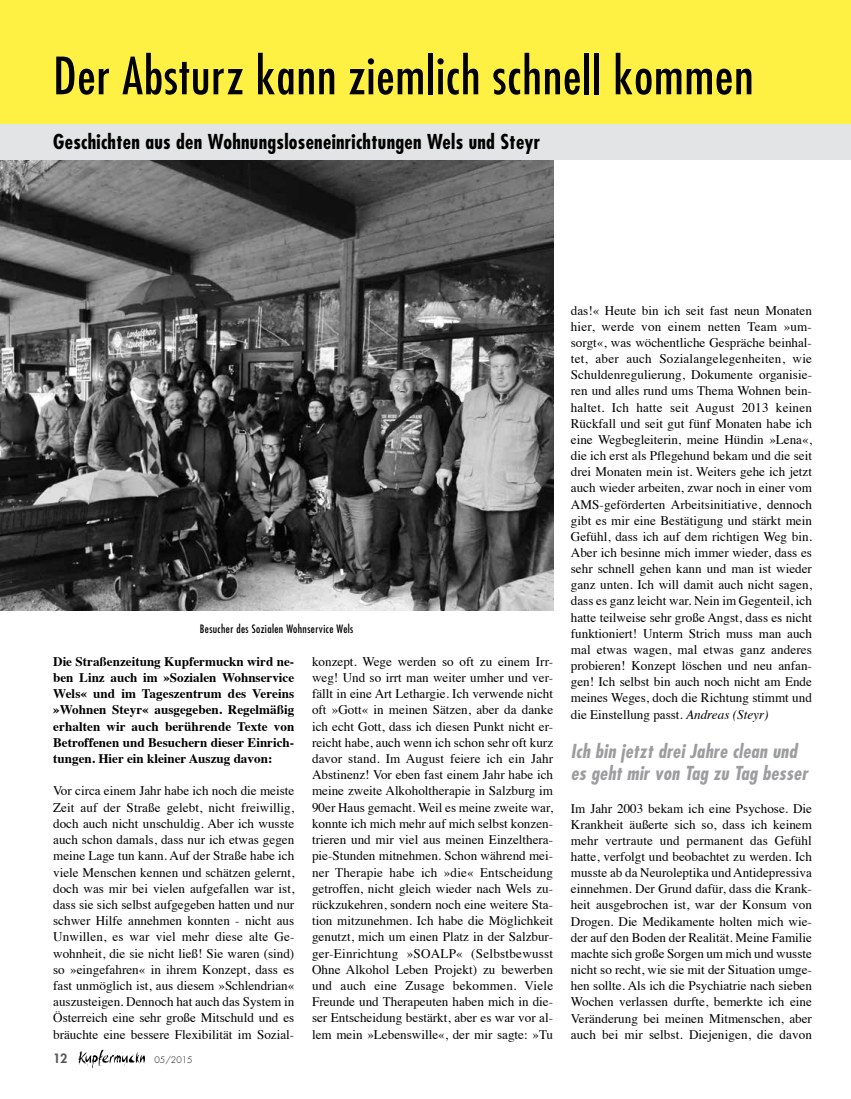
<style>
.page{position:relative;width:851px;height:1099px;background:#fff}
.page>*{position:absolute;margin:0;border:0;box-sizing:border-box;transform-origin:0 0}
.t1{font:condensed 50px "Futura";letter-spacing:.02em;color:#000}
.t2{font:700 condensed 20px "Futura";letter-spacing:.015em;color:#000}
.t3{font:italic 700 condensed 18.75px/22.8px "Futura";color:#9c9d9f}
.t4{font:13.12px/16.1px "Times";color:#000;text-align:justify}
.t5{font:700 13.12px/16.2px "Times";color:#000;text-align:justify}
.t6{font:800 12.5px "Futura";color:#58585a}
.t7{font:condensed 11.25px "Futura";letter-spacing:.035em;color:#000}
.t8{font:300 8.75px "Futura";color:#000}
.s1{font-style:italic}
</style>
<div class="page">
<svg style="left:78px;top:1049px;width:67px;height:19px"></svg>
<img style="left:0;top:159px;width:553px;height:451px">
<div style="left:0;top:0;width:850px;height:131px;background:#fff044"></div>
<div style="left:0;top:124px;width:850px;height:35px;background:#e3e4e5"></div>
<h1 class="t1" style="left:53px;top:52px;width:701px">Der Absturz kann ziemlich schnell kommen</h1>
<h2 class="t2" style="left:53px;top:132px;width:488px">Geschichten aus den Wohnungsloseneinrichtungen Wels und Steyr</h2>
<p class="t7" style="left:200px;top:623px;width:155px">Besucher des Sozialen Wohnservice Wels</p>
<p class="t5" style="left:53px;top:654px;width:243px">Die Straßenzeitung Kupfermuckn wird ne&shy;ben Linz auch im »Sozialen Wohnservice Wels« und im Tageszentrum des Vereins »Wohnen Steyr« ausgegeben. Regelmäßig erhalten wir auch berührende Texte von Betroffenen und Besuchern dieser Einrich&shy;tungen. Hier ein kleiner Auszug davon:</p>
<p class="t4" style="left:53px;top:784px;width:243px">Vor circa einem Jahr habe ich noch die meiste Zeit auf der Straße gelebt, nicht freiwillig, doch auch nicht unschuldig. Aber ich wusste auch schon damals, dass nur ich etwas gegen meine Lage tun kann. Auf der Straße habe ich viele Menschen kennen und schätzen gelernt, doch was mir bei vielen aufgefallen war ist, dass sie sich selbst aufgegeben hatten und nur schwer Hilfe annehmen konnten - nicht aus Unwillen, es war viel mehr diese alte Ge&shy;wohnheit, die sie nicht ließ! Sie waren (sind) so »eingefahren« in ihrem Konzept, dass es fast unmöglich ist, aus diesem »Schlendrian« auszusteigen. Dennoch hat auch das System in Österreich eine sehr große Mitschuld und es bräuchte eine bessere Flexibilität im Sozial-</p>
<p class="t6" style="left:53px;top:1051px;width:16px">12</p>
<p class="t8" style="left:154px;top:1055px;width:40px">05/2015</p>
<p class="t4" style="left:312px;top:654px;width:243px">konzept. Wege werden so oft zu einem Irr&shy;weg! Und so irrt man weiter umher und ver&shy;fällt in eine Art Lethargie. Ich verwende nicht oft »Gott« in meinen Sätzen, aber da danke ich echt Gott, dass ich diesen Punkt nicht er&shy;reicht habe, auch wenn ich schon sehr oft kurz davor stand. Im August feiere ich ein Jahr Abstinenz! Vor eben fast einem Jahr habe ich meine zweite Alkoholtherapie in Salzburg im 90er Haus gemacht. Weil es meine zweite war, konnte ich mich mehr auf mich selbst konzen&shy;trieren und mir viel aus meinen Einzelthera&shy;pie-Stunden mitnehmen. Schon während mei&shy;ner Therapie habe ich »die« Entscheidung getroffen, nicht gleich wieder nach Wels zu&shy;rückzukehren, sondern noch eine weitere Sta&shy;tion mitzunehmen. Ich habe die Möglichkeit genutzt, mich um einen Platz in der Salzbur&shy;ger-Einrichtung »SOALP« (Selbstbewusst Ohne Alkohol Leben Projekt) zu bewerben und auch eine Zusage bekommen. Viele Freunde und Therapeuten haben mich in die&shy;ser Entscheidung bestärkt, aber es war vor al&shy;lem mein »Lebenswille«, der mir sagte: »Tu</p>
<p class="t4" style="left:570px;top:303px;width:243px">das!« Heute bin ich seit fast neun Monaten hier, werde von einem netten Team »um&shy;sorgt«, was wöchentliche Gespräche beinhal&shy;tet, aber auch Sozialangelegenheiten, wie Schuldenregulierung, Dokumente organisie&shy;ren und alles rund ums Thema Wohnen bein&shy;haltet. Ich hatte seit August 2013 keinen Rückfall und seit gut fünf Monaten habe ich eine Wegbegleiterin, meine Hündin »Lena«, die ich erst als Pflegehund bekam und die seit drei Monaten mein ist. Weiters gehe ich jetzt auch wieder arbeiten, zwar noch in einer vom AMS-geförderten Arbeitsinitiative, dennoch gibt es mir eine Bestätigung und stärkt mein Gefühl, dass ich auf dem richtigen Weg bin.<br>Aber ich besinne mich immer wieder, dass es sehr schnell gehen kann und man ist wieder ganz unten. Ich will damit auch nicht sagen, dass es ganz leicht war. Nein im Gegenteil, ich hatte teilweise sehr große Angst, dass es nicht funktioniert! Unterm Strich muss man auch mal etwas wagen, mal etwas ganz anderes probieren! Konzept löschen und neu anfan&shy;gen! Ich selbst bin auch noch nicht am Ende meines Weges, doch die Richtung stimmt und die Einstellung passt. <span class="s1">Andreas (Steyr)</span></p>
<h3 class="t3" style="left:570px;top:740px;width:241px">Ich bin jetzt drei Jahre clean und es geht mir von Tag zu Tag besser</h3>
<p class="t4" style="left:570px;top:801px;width:243px">Im Jahr 2003 bekam ich eine Psychose. Die Krankheit äußerte sich so, dass ich keinem mehr vertraute und permanent das Gefühl hatte, verfolgt und beobachtet zu werden. Ich musste ab da Neuroleptika und Antidepressiva einnehmen. Der Grund dafür, dass die Krank&shy;heit ausgebrochen ist, war der Konsum von Drogen. Die Medikamente holten mich wie&shy;der auf den Boden der Realität. Meine Familie machte sich große Sorgen um mich und wusste nicht so recht, wie sie mit der Situation umge&shy;hen sollte. Als ich die Psychiatrie nach sieben Wochen verlassen durfte, bemerkte ich eine Veränderung bei meinen Mitmenschen, aber auch bei mir selbst. Diejenigen, die davon</p>
</div>
